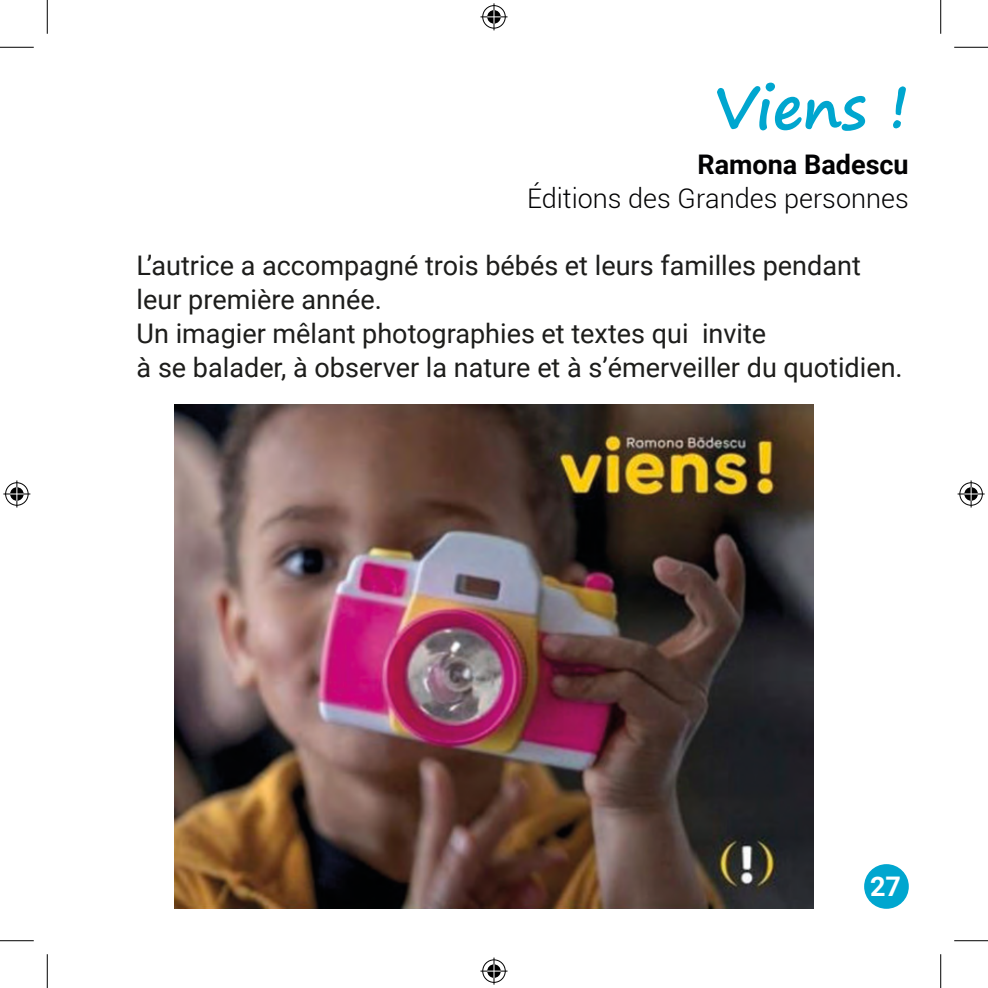
<style>
.page{position:relative;width:988px;height:988px;background:#fff}
.page>*{position:absolute;margin:0;border:0;box-sizing:border-box;transform-origin:0 0}
.t1{font:700 58.5px "Segoe Print";color:#00a6cf}
.t2{font:27px/33.8px "Roboto";color:#1d1d1b}
.t3{font:300 27px "Roboto";color:#020203}
.t4{font:700 27px "Roboto";color:#020203}
.t5{font:700 27px "Roboto";color:#fff}
</style>
<div class="page">
<div style="left:864px;top:864px;width:44px;height:44px;background:#00a6cf;border-radius:50%"></div>
<img style="left:175px;top:405px;width:638px;height:503px">
<hr style="left:0;top:47px;width:34px;height:1px;background:#000">
<hr style="left:954px;top:47px;width:33px;height:1px;background:#000">
<hr style="left:0;top:940px;width:34px;height:1px;background:#000">
<hr style="left:954px;top:940px;width:33px;height:1px;background:#000">
<hr style="left:47px;top:0;width:1px;height:34px;background:#000">
<hr style="left:47px;top:954px;width:1px;height:33px;background:#000">
<hr style="left:940px;top:0;width:1px;height:34px;background:#000">
<hr style="left:940px;top:954px;width:1px;height:33px;background:#000">
<svg style="left:480px;top:3px;width:27px;height:27px"></svg>
<svg style="left:480px;top:957px;width:27px;height:27px"></svg>
<svg style="left:3px;top:480px;width:27px;height:27px"></svg>
<svg style="left:957px;top:480px;width:27px;height:27px"></svg>
<h1 class="t1" style="left:714px;top:55px;width:196px">Viens !</h1>
<p class="t4" style="left:697px;top:145px;width:213px">Ramona Badescu</p>
<p class="t3" style="left:527px;top:179px;width:383px">Éditions des Grandes personnes</p>
<p class="t2" style="left:137px;top:248px;width:767px">L’autrice a accompagné trois bébés et leurs familles pendant leur première année.<br>Un imagier mêlant photographies et textes qui invite<br>à se balader, à observer la nature et à s’émerveiller du quotidien.</p>
<p class="t5" style="left:870px;top:867px;width:32px">27</p>
</div>
